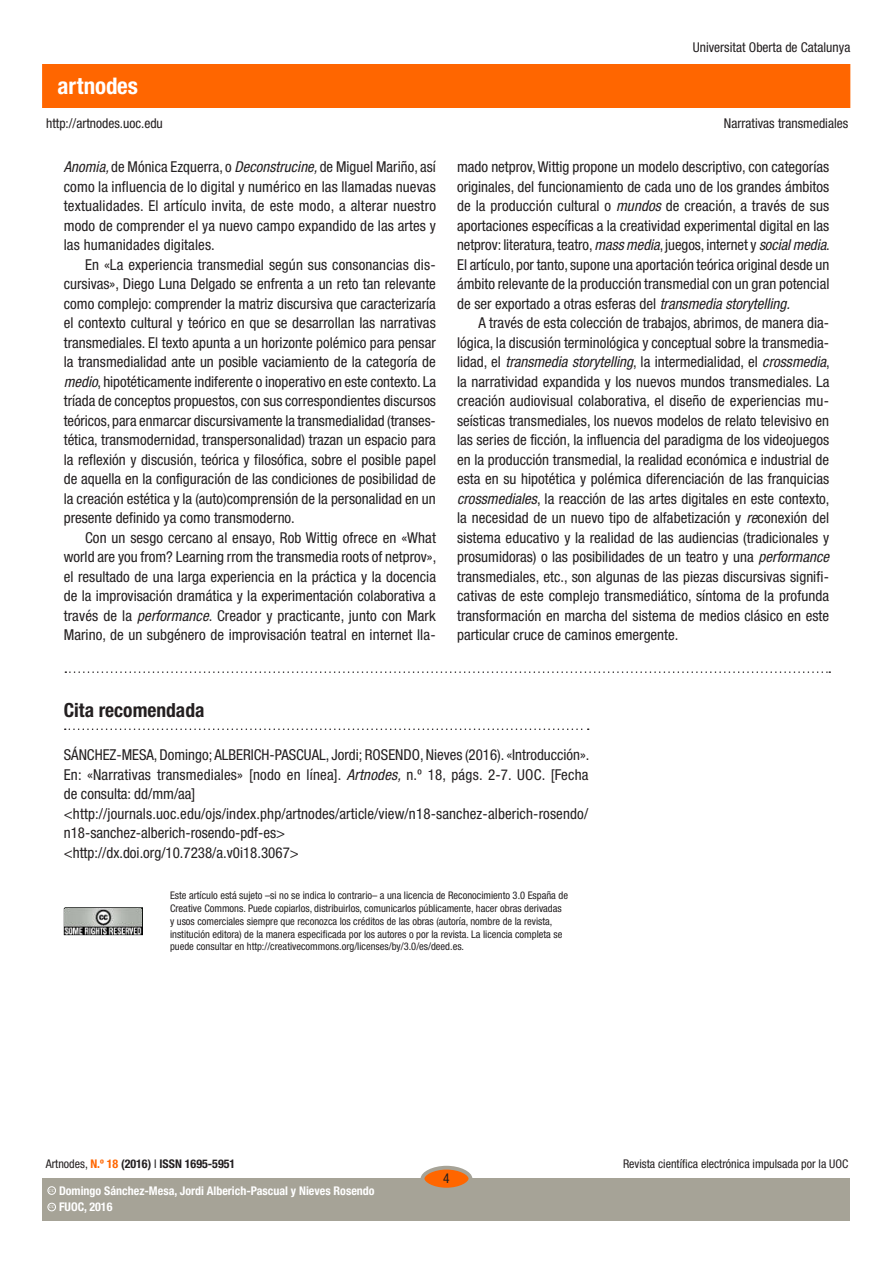
<style>
.page{position:relative;width:893px;height:1263px;background:#fff}
.page>*{position:absolute;margin:0;border:0;box-sizing:border-box;transform-origin:0 0}
.t1{font:700 condensed 22.95px "Helvetica Neue LT Std";color:#fff}
.SUBTITOLS{font:700 condensed 19.5px "Helvetica Neue LT Std";color:#231f20}
.text_general{font:condensed 15px/19.5px "Helvetica Neue LT Std";color:#231f20;text-align:justify}
.text_general_primerp{font:condensed 15px/19.5px "Helvetica Neue LT Std";letter-spacing:.01em;color:#231f20;text-align:justify}
.t2{font:condensed 13.5px "Helvetica Neue LT Std";color:#231f20}
.t3{font:700 condensed 12px "Helvetica Neue LT Std";color:#fff}
.t4{font:condensed 12px "Helvetica Neue LT Std";color:#231f20}
.t5{font:700 condensed 12px "Helvetica Neue LT Std";color:#231f20}
.t6{font:condensed 10.5px/12.8px "Helvetica Neue LT Std";color:#231f20}
.t7{font:600 3.9px "Adobe Caslon Pro";color:#fff}
.s1{font-style:italic}
.s2{font-weight:400}
.s3{color:#f60}
</style>
<div class="page">
<div style="left:43px;top:65px;width:807px;height:42px;background:#f60"></div>
<div style="left:43px;top:1178px;width:807px;height:42px;background:#a6a397"></div>
<div style="left:422px;top:1168px;width:48px;height:21px;background:#f60;border-radius:50%"></div>
<div style="left:421px;top:1166px;width:51px;height:25px;border:4px solid #a6a397;border-radius:50%"></div>
<div style="left:48px;top:1203px;width:8px;height:8px;border:1px solid #fff;border-radius:50%"></div>
<div style="left:48px;top:1186px;width:8px;height:8px;border:1px solid #fff;border-radius:50%"></div>
<svg style="left:65px;top:671px;width:765px;height:2px"></svg>
<svg style="left:65px;top:728px;width:524px;height:2px"></svg>
<img style="left:64px;top:907px;width:79px;height:28px">
<h1 class="t1" style="left:58px;top:72px;width:82px">artnodes</h1>
<p class="t2" style="left:693px;top:40px;width:159px">Universitat Oberta de Catalunya</p>
<p class="t2" style="left:46px;top:115px;width:118px">http://artnodes.uoc.edu</p>
<p class="t2" style="left:724px;top:115px;width:126px">Narrativas transmediales</p>
<p class="text_general" style="left:64px;top:157px;width:374px"><span class="s1">Anomia,</span> de Mónica Ezquerra, o <span class="s1">Deconstrucine,</span> de Miguel Mariño, así como la influencia de lo digital y numérico en las llamadas nuevas textualidades. El artículo invita, de este modo, a alterar nuestro modo de comprender el ya nuevo campo expandido de las artes y las humanidades digitales.</p>
<p class="text_general" style="left:64px;top:255px;width:374px;text-indent:21px">En «La experiencia transmedial según sus consonancias dis&shy;cursivas», Diego Luna Delgado se enfrenta a un reto tan relevante como complejo: comprender la matriz discursiva que caracterizaría el contexto cultural y teórico en que se desarrollan las narrativas transmediales. El texto apunta a un horizonte polémico para pensar la transmedialidad ante un posible vaciamiento de la categoría de <span class="s1">medio</span>, hipotéticamente indiferente o inoperativo en este contexto. La tríada de conceptos propuestos, con sus correspondientes discursos teóricos, para enmarcar discursivamente la transmedialidad (transes&shy;tética, transmodernidad, transpersonalidad) trazan un espacio para la reflexión y discusión, teórica y filosófica, sobre el posible papel de aquella en la configuración de las condiciones de posibilidad de la creación estética y la (auto)comprensión de la personalidad en un presente definido ya como transmoderno.</p>
<p class="text_general" style="left:64px;top:528px;width:374px;text-indent:21px">Con un sesgo cercano al ensayo, Rob Wittig ofrece en «What world are you from? Learning rrom the transmedia roots of netprov», el resultado de una larga experiencia en la práctica y la docencia de la improvisación dramática y la experimentación colaborativa a través de la <span class="s1">performance</span>. Creador y practicante, junto con Mark Marino, de un subgénero de improvisación teatral en internet lla-</p>
<p class="text_general" style="left:457px;top:157px;width:374px">mado netprov, Wittig propone un modelo descriptivo, con categorías originales, del funcionamiento de cada uno de los grandes ámbitos de la producción cultural o <span class="s1">mundos</span> de creación, a través de sus aportaciones específicas a la creatividad experimental digital en las netprov: literatura, teatro, <span class="s1">mass media</span>, juegos, internet y <span class="s1">social media</span>.<br>El artículo, por tanto, supone una aportación teórica original desde un ámbito relevante de la producción transmedial con un gran potencial de ser exportado a otras esferas del <span class="s1">transmedia storytelling.</span></p>
<p class="text_general" style="left:457px;top:313px;width:374px;text-indent:21px">A través de esta colección de trabajos, abrimos, de manera dia&shy;lógica, la discusión terminológica y conceptual sobre la transmedia&shy;lidad, el <span class="s1">transmedia storytelling</span>, la intermedialidad, el <span class="s1">crossmedia</span>, la narratividad expandida y los nuevos mundos transmediales. La creación audiovisual colaborativa, el diseño de experiencias mu&shy;seísticas transmediales, los nuevos modelos de relato televisivo en las series de ficción, la influencia del paradigma de los videojuegos en la producción transmedial, la realidad económica e industrial de esta en su hipotética y polémica diferenciación de las franquicias <span class="s1">crossmediales</span>, la reacción de las artes digitales en este contexto, la necesidad de un nuevo tipo de alfabetización y <span class="s1">re</span>conexión del sistema educativo y la realidad de las audiencias (tradicionales y prosumidoras) o las posibilidades de un teatro y una <span class="s1">performance </span>transmediales, etc., son algunas de las piezas discursivas signifi&shy;cativas de este complejo transmediático, síntoma de la profunda transformación en marcha del sistema de medios clásico en este particular cruce de caminos emergente.</p>
<p class="SUBTITOLS" style="left:64px;top:698px;width:142px">Cita recomendada</p>
<p class="text_general_primerp" style="left:64px;top:745px;width:527px">SÁNCHEZ-MESA, Domingo; ALBERICH-PASCUAL, Jordi; ROSENDO, Nieves (2016). «Introducción».<br>En: «Narrativas transmediales» [nodo en línea]. <span class="s1">Artnodes,</span> n.º 18, págs. 2-7. UOC. [Fecha de consulta: dd/mm/aa]</p>
<p class="text_general_primerp" style="left:64px;top:804px;width:526px">&lt;http://journals.uoc.edu/ojs/index.php/artnodes/article/view/n18-sanchez-alberich-rosendo/ n18-sanchez-alberich-rosendo-pdf-es&gt;</p>
<p class="text_general_primerp" style="left:64px;top:843px;width:237px">&lt;http://dx.doi.org/10.7238/a.v0i18.3067&gt;</p>
<p class="t6" style="left:170px;top:889px;width:399px">Este artículo está sujeto –si no se indica lo contrario– a una licencia de Reconocimiento 3.0 España de Creative Commons. Puede copiarlos, distribuirlos, comunicarlos públicamente, hacer obras derivadas y usos comerciales siempre que reconozca los créditos de las obras (autoría, nombre de la revista, institución editora) de la manera especificada por los autores o por la revista. La licencia completa se puede consultar en http://creativecommons.org/licenses/by/3.0/es/deed.es.</p>
<p class="t5" style="left:46px;top:1157px;width:191px"><span class="s2">Artnodes,</span> <span class="s3">N.º 18</span> (2016) <span class="s2">I</span> ISSN 1695-5951</p>
<p class="t7" style="left:49px;top:1205px;width:7px">CC</p>
<p class="t3" style="left:59px;top:1200px;width:55px">FUOC, 2016</p>
<p class="t7" style="left:49px;top:1188px;width:7px">CC</p>
<p class="t3" style="left:59px;top:1183px;width:317px">Domingo Sánchez-Mesa, Jordi Alberich-Pascual y Nieves Rosendo</p>
<p class="t2" style="left:443px;top:1171px;width:8px">4</p>
<p class="t4" style="left:623px;top:1157px;width:227px">Revista científica electrónica impulsada por la UOC</p>
</div>
